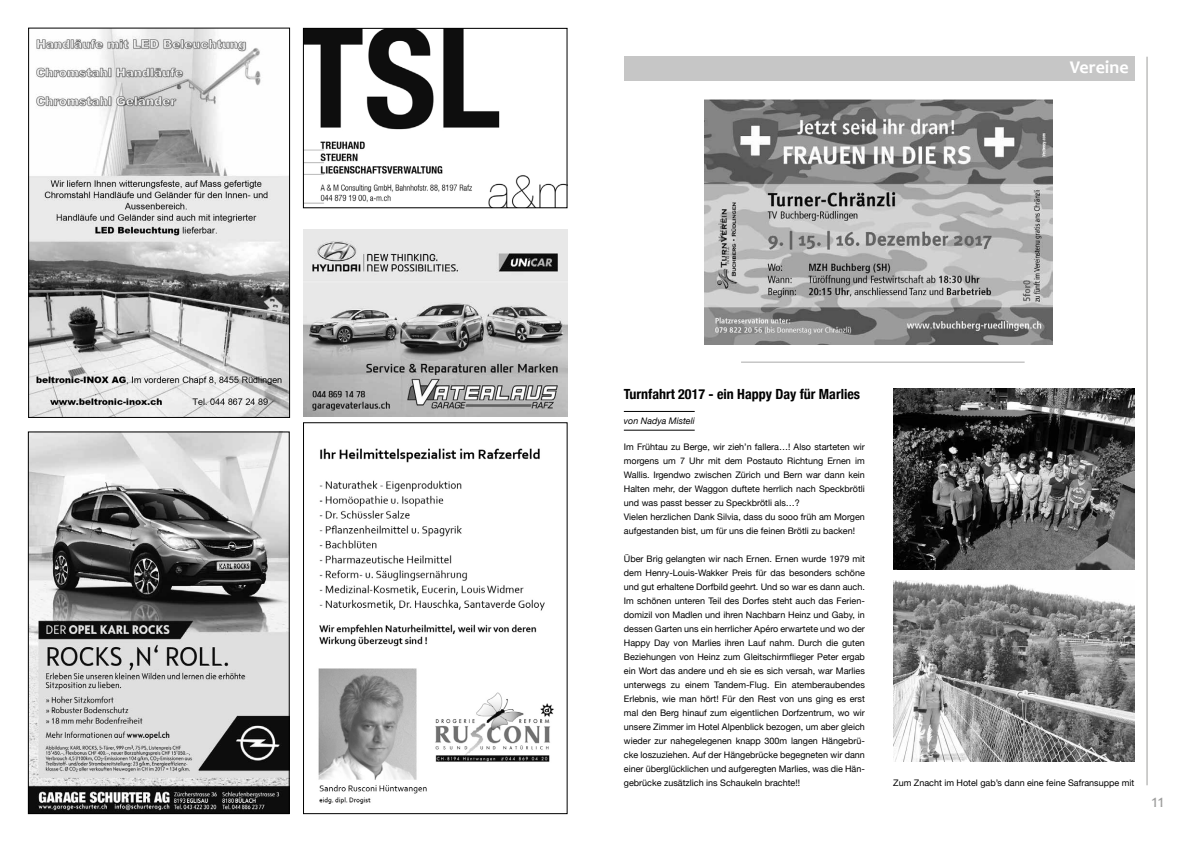
<style>
.page{position:relative;width:1191px;height:842px;background:#fff}
.page>*{position:absolute;margin:0;border:0;box-sizing:border-box;transform-origin:0 0}
.t1{font:700 18px "Candara";color:#fff}
.t2{font:18px "Candara";color:#9d9d9c}
.t3{font:700 condensed 14px "Helvetica Neue";color:#000}
.t4{font:9px/14px "Helvetica Neue";color:#000}
.t5{font:italic 9px "Helvetica Neue";color:#000}
</style>
<div class="page">
<hr style="left:1146px;top:57px;width:1px;height:728px;background:#9d9d9c">
<div style="left:624px;top:57px;width:510px;height:24px;background:#c6c6c6"></div>
<img style="left:30px;top:30px;width:258px;height:386px">
<div style="left:28px;top:28px;width:262px;height:390px;border:1px solid #000"></div>
<img style="left:318px;top:448px;width:236px;height:356px">
<div style="left:303px;top:422px;width:264px;height:392px;border:1px solid #000"></div>
<img style="left:303px;top:229px;width:264px;height:187px">
<img style="left:305px;top:30px;width:260px;height:176px">
<div style="left:303px;top:28px;width:264px;height:180px;border:1px solid #000"></div>
<img style="left:704px;top:99px;width:348px;height:246px">
<img style="left:30px;top:434px;width:257px;height:378px">
<div style="left:28px;top:432px;width:261px;height:382px;border:1px solid #000"></div>
<hr style="left:624px;top:411px;width:70px;height:1px;background:#000">
<hr style="left:624px;top:430px;width:70px;height:1px;background:#000">
<img style="left:893px;top:388px;width:241px;height:181px">
<img style="left:893px;top:580px;width:241px;height:181px">
<hr style="left:741px;top:361px;width:283px;height:2px;background:#c6c6c6">
<h1 class="t1" style="left:1069px;top:56px;width:60px">Vereine</h1>
<h2 class="t3" style="left:624px;top:382px;width:238px">Turnfahrt 2017 - ein Happy Day für Marlies</h2>
<p class="t5" style="left:624px;top:415px;width:72px">von Nadya Misteli</p>
<p class="t4" style="left:624px;top:440px;width:242px">Im Frühtau zu Berge, wir zieh’n fallera…! Also starteten wir morgens um 7 Uhr mit dem Postauto Richtung Ernen im Wallis. Irgendwo zwischen Zürich und Bern war dann kein Halten mehr, der Waggon duftete herrlich nach Speckbrötli und was passt besser zu Speckbrötli als…?<br>Vielen herzlichen Dank Silvia, dass du sooo früh am Morgen aufgestanden bist, um für uns die feinen Brötli zu backen!</p>
<p class="t4" style="left:624px;top:552px;width:242px;text-align:justify">Über Brig gelangten wir nach Ernen. Ernen wurde 1979 mit dem Henry-Louis-Wakker Preis für das besonders schöne und gut erhaltene Dorfbild geehrt. Und so war es dann auch.<br>Im schönen unteren Teil des Dorfes steht auch das Ferien&shy;domizil von Madlen und ihren Nachbarn Heinz und Gaby, in dessen Garten uns ein herrlicher Apéro erwartete und wo der Happy Day von Marlies ihren Lauf nahm. Durch die guten Beziehungen von Heinz zum Gleitschirmflieger Peter ergab ein Wort das andere und eh sie es sich versah, war Marlies unterwegs zu einem Tandem-Flug. Ein atemberaubendes Erlebnis, wie man hört! Für den Rest von uns ging es erst mal den Berg hinauf zum eigentlichen Dorfzentrum, wo wir unsere Zimmer im Hotel Alpenblick bezogen, um aber gleich wieder zur nahegelegenen knapp 300m langen Hängebrü&shy;cke loszuziehen. Auf der Hängebrücke begegneten wir dann einer überglücklichen und aufgeregten Marlies, was die Hän&shy;gebrücke zusätzlich ins Schaukeln brachte!!</p>
<p class="t4" style="left:893px;top:776px;width:242px">Zum Znacht im Hotel gab’s dann eine feine Safransuppe mit</p>
<h1 class="t2" style="left:1151px;top:790px;width:14px">11</h1>
</div>
